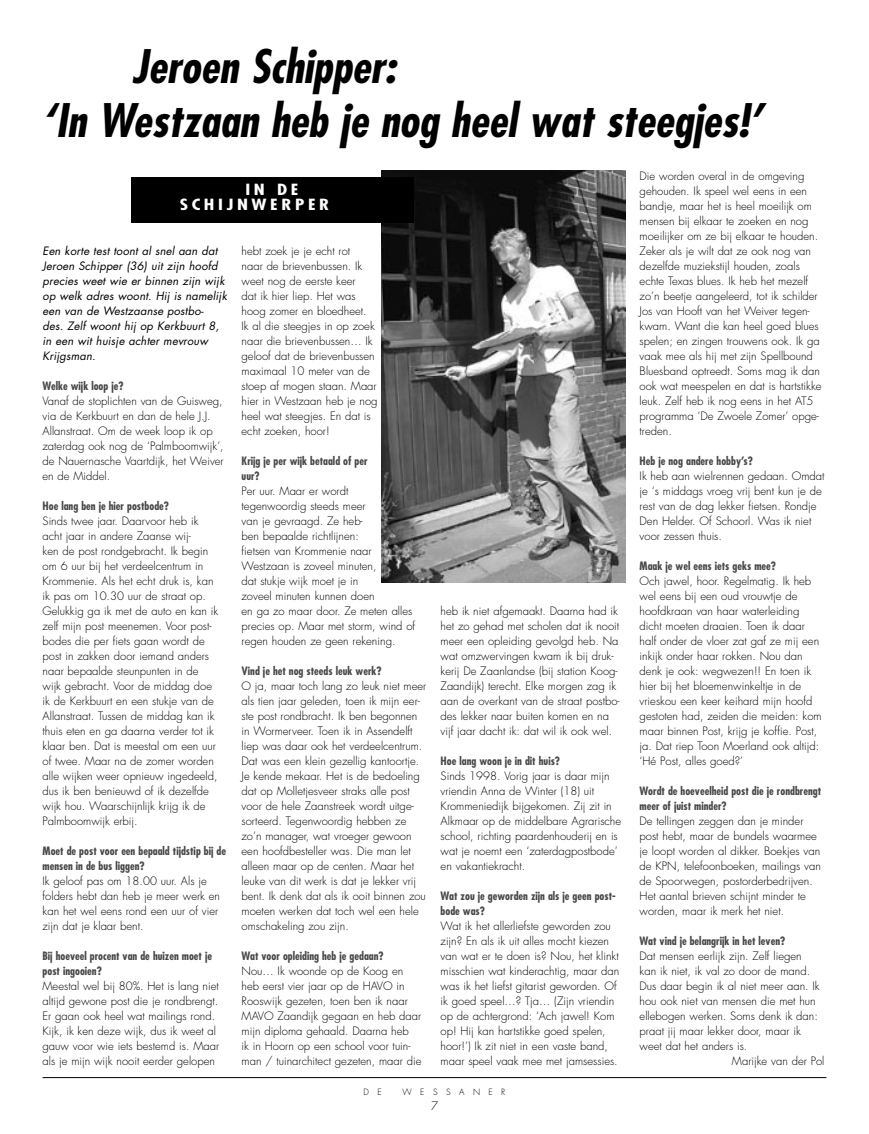
<style>
.page{position:relative;width:869px;height:1134px;background:#fff}
.page>*{position:absolute;margin:0;border:0;box-sizing:border-box;transform-origin:0 0}
.kop_groot{font:italic 700 condensed 45px "Futura Std";color:#000}
.biezebeest_tekst{font:700 condensed 15px/15px "Futura Std";letter-spacing:.19em;color:#fff;scale:1.27 1}
.Normaal{font:300 11.25px/15px "Futura Std";color:#000}
.tussenkopje{font:700 condensed 11.25px/15px "Futura Std";color:#484848}
.inleiding{font:italic 11.25px/15px "Futura Std";letter-spacing:.01em;color:#000}
.Normaal-2{font:300 8.5px "Futura Std";letter-spacing:1em;color:#000}
</style>
<div class="page">
<hr style="left:43px;top:1077px;width:783px;height:1px;background:#000">
<img style="left:381px;top:170px;width:244px;height:413px">
<div style="left:131px;top:177px;width:282px;height:46px;background:#000"></div>
<p class="kop_groot" style="left:132px;top:38px;width:265px">Jeroen Schipper:</p>
<p class="kop_groot" style="left:42px;top:92px;width:721px">‘In Westzaan heb je nog heel wat steegjes!’</p>
<p class="biezebeest_tekst" style="left:180px;top:182px;width:119px;text-indent:66px">IN DE<br>SCHIJNWERPER</p>
<p class="Normaal" style="left:639px;top:169px;width:183px">Die worden overal in de omgeving gehouden. Ik speel wel eens in een bandje, maar het is heel moeilijk om mensen bij elkaar te zoeken en nog moeilijker om ze bij elkaar te houden.<br>Zeker als je wilt dat ze ook nog van dezelfde muziekstijl houden, zoals echte Texas blues. Ik heb het mezelf zo’n beetje aangeleerd, tot ik schilder Jos van Hooft van het Weiver tegen&shy;kwam. Want die kan heel goed blues spelen; en zingen trouwens ook. Ik ga vaak mee als hij met zijn Spellbound Bluesband optreedt. Soms mag ik dan ook wat meespelen en dat is hartstikke leuk. Zelf heb ik nog eens in het AT5 programma ‘De Zwoele Zomer’ opge&shy;treden.</p>
<p class="tussenkopje" style="left:639px;top:453px;width:115px">Heb je nog andere hobby’s?</p>
<p class="Normaal" style="left:639px;top:469px;width:186px">Ik heb aan wielrennen gedaan. Omdat je ‘s middags vroeg vrij bent kun je de rest van de dag lekker fietsen. Rondje<br>Den Helder. Of Schoorl. Was ik niet voor zessen thuis.</p>
<p class="tussenkopje" style="left:639px;top:558px;width:138px">Maak je wel eens iets geks mee?</p>
<p class="Normaal" style="left:639px;top:574px;width:183px">Och jawel, hoor. Regelmatig. Ik heb wel eens bij een oud vrouwtje de hoofdkraan van haar waterleiding dicht moeten draaien. Toen ik daar half onder de vloer zat gaf ze mij een inkijk onder haar rokken. Nou dan denk je ook: wegwezen!! En toen ik hier bij het bloemenwinkeltje in de vrieskou een keer keihard mijn hoofd gestoten had, zeiden die meiden: kom maar binnen Post, krijg je koffie. Post, ja. Dat riep Toon Moerland ook altijd: ‘Hé Post, alles goed?’</p>
<p class="tussenkopje" style="left:639px;top:783px;width:183px">Wordt de hoeveelheid post die je rondbrengt meer of juist minder?</p>
<p class="Normaal" style="left:639px;top:814px;width:183px">De tellingen zeggen dan je minder post hebt, maar de bundels waarmee je loopt worden al dikker. Boekjes van de KPN, telefoonboeken, mailings van de Spoorwegen, postorderbedrijven.<br>Het aantal brieven schijnt minder te worden, maar ik merk het niet.</p>
<p class="tussenkopje" style="left:639px;top:933px;width:147px">Wat vind je belangrijk in het leven?</p>
<p class="Normaal" style="left:639px;top:949px;width:181px">Dat mensen eerlijk zijn. Zelf liegen kan ik niet, ik val zo door de mand.<br>Dus daar begin ik al niet meer aan. Ik hou ook niet van mensen die met hun ellebogen werken. Soms denk ik dan: praat jij maar lekker door, maar ik weet dat het anders is.</p>
<p class="Normaal" style="left:731px;top:1054px;width:94px">Marijke van der Pol</p>
<p class="inleiding" style="left:43px;top:244px;width:186px">Een korte test toont al snel aan dat<br>Jeroen Schipper (36) uit zijn hoofd precies weet wie er binnen zijn wijk op welk adres woont. Hij is namelijk een van de Westzaanse postbo&shy;des. Zelf woont hij op Kerkbuurt 8, in een wit huisje achter mevrouw<br>Krijgsman.</p>
<p class="tussenkopje" style="left:43px;top:378px;width:82px">Welke wijk loop je?</p>
<p class="Normaal" style="left:43px;top:394px;width:183px">Vanaf de stoplichten van de Guisweg, via de Kerkbuurt en dan de hele J.J.<br>Allanstraat. Om de week loop ik op zaterdag ook nog de ‘Palmboomwijk’, de Nauernasche Vaartdijk, het Weiver en de Middel.</p>
<p class="tussenkopje" style="left:43px;top:498px;width:128px">Hoe lang ben je hier postbode?</p>
<p class="Normaal" style="left:43px;top:514px;width:177px">Sinds twee jaar. Daarvoor heb ik acht jaar in andere Zaanse wij-<br>ken de post rondgebracht. Ik begin om 6 uur bij het verdeelcentrum in<br>Krommenie. Als het echt druk is, kan ik pas om 10.30 uur de straat op.<br>Gelukkig ga ik met de auto en kan ik zelf mijn post meenemen. Voor post&shy;bodes die per fiets gaan wordt de post in zakken door iemand anders naar bepaalde steunpunten in de wijk gebracht. Voor de middag doe ik de Kerkbuurt en een stukje van de<br>Allanstraat. Tussen de middag kan ik thuis eten en ga daarna verder tot ik klaar ben. Dat is meestal om een uur of twee. Maar na de zomer worden alle wijken weer opnieuw ingedeeld, dus ik ben benieuwd of ik dezelfde wijk hou. Waarschijnlijk krijg ik de<br>Palmboomwijk erbij.</p>
<p class="tussenkopje" style="left:43px;top:843px;width:185px">Moet de post voor een bepaald tijdstip bij de mensen in de bus liggen?</p>
<p class="Normaal" style="left:43px;top:874px;width:179px">Ik geloof pas om 18.00 uur. Als je folders hebt dan heb je meer werk en kan het wel eens rond een uur of vier zijn dat je klaar bent.</p>
<p class="tussenkopje" style="left:43px;top:948px;width:171px">Bij hoeveel procent van de huizen moet je post ingooien?</p>
<p class="Normaal" style="left:43px;top:979px;width:178px">Meestal wel bij 80%. Het is lang niet altijd gewone post die je rondbrengt.<br>Er gaan ook heel wat mailings rond.<br>Kijk, ik ken deze wijk, dus ik weet al</p>
<p class="Normaal" style="left:43px;top:1039px;width:178px">gauw voor wie iets bestemd is. Maar als je mijn wijk nooit eerder gelopen</p>
<p class="Normaal" style="left:241px;top:244px;width:137px">hebt zoek je je echt rot<br>naar de brievenbussen. Ik weet nog de eerste keer<br>dat ik hier liep. Het was hoog zomer en bloedheet.<br>Ik al die steegjes in op zoek naar die brievenbussen… Ik geloof dat de brievenbussen maximaal 10 meter van de stoep af mogen staan. Maar hier in Westzaan heb je nog heel wat steegjes. En dat is echt zoeken, hoor!</p>
<p class="tussenkopje" style="left:241px;top:453px;width:127px">Krijg je per wijk betaald of per uur?</p>
<p class="Normaal" style="left:241px;top:484px;width:175px">Per uur. Maar er wordt tegenwoordig steeds meer<br>van je gevraagd. Ze heb-<br>ben bepaalde richtlijnen:<br>fietsen van Krommenie naar<br>Westzaan is zoveel minuten,<br>dat stukje wijk moet je in<br>zoveel minuten kunnen doen<br>en ga zo maar door. Ze meten alles precies op. Maar met storm, wind of regen houden ze geen rekening.</p>
<p class="tussenkopje" style="left:241px;top:663px;width:141px">Vind je het nog steeds leuk werk?</p>
<p class="Normaal" style="left:241px;top:679px;width:186px">O ja, maar toch lang zo leuk niet meer als tien jaar geleden, toen ik mijn eer&shy;ste post rondbracht. Ik ben begonnen in Wormerveer. Toen ik in Assendelft liep was daar ook het verdeelcentrum.<br>Dat was een klein gezellig kantoortje.<br>Je kende mekaar. Het is de bedoeling dat op Molletjesveer straks alle post voor de hele Zaanstreek wordt uitge&shy;sorteerd. Tegenwoordig hebben ze zo’n manager, wat vroeger gewoon een hoofdbesteller was. Die man let alleen maar op de centen. Maar het leuke van dit werk is dat je lekker vrij bent. Ik denk dat als ik ooit binnen zou moeten werken dat toch wel een hele omschakeling zou zijn.</p>
<p class="tussenkopje" style="left:241px;top:948px;width:143px">Wat voor opleiding heb je gedaan?</p>
<p class="Normaal" style="left:241px;top:964px;width:181px">Nou… Ik woonde op de Koog en heb eerst vier jaar op de HAVO in<br>Rooswijk gezeten, toen ben ik naar<br>MAVO Zaandijk gegaan en heb daar mijn diploma gehaald. Daarna heb<br>ik in Hoorn op een school voor tuin&shy;man / tuinarchitect gezeten, maar die</p>
<p class="Normaal" style="left:440px;top:604px;width:181px">heb ik niet afgemaakt. Daarna had ik het zo gehad met scholen dat ik nooit meer een opleiding gevolgd heb. Na wat omzwervingen kwam ik bij druk&shy;kerij De Zaanlandse (bij station Koog-Zaandijk) terecht. Elke morgen zag ik aan de overkant van de straat postbo&shy;des lekker naar buiten komen en na vijf jaar dacht ik: dat wil ik ook wel.</p>
<p class="tussenkopje" style="left:440px;top:753px;width:121px">Hoe lang woon je in dit huis?</p>
<p class="Normaal" style="left:440px;top:769px;width:182px">Sinds 1998. Vorig jaar is daar mijn vriendin Anna de Winter (18) uit Krommeniedijk bijgekomen. Zij zit in Alkmaar op de middelbare Agrarische school, richting paardenhouderij en is wat je noemt een ‘zaterdagpostbode’ en vakantiekracht.</p>
<p class="tussenkopje" style="left:440px;top:888px;width:176px">Wat zou je geworden zijn als je geen post&shy;bode was?</p>
<p class="Normaal" style="left:440px;top:919px;width:180px">Wat ik het allerliefste geworden zou zijn? En als ik uit alles mocht kiezen van wat er te doen is? Nou, het klinkt misschien wat kinderachtig, maar dan was ik het liefst gitarist geworden. Of ik goed speel…? Tja… (Zijn vriendin op de achtergrond: ‘Ach jawel! Kom op! Hij kan hartstikke goed spelen, hoor!’) Ik zit niet in een vaste band, maar speel vaak mee met jamsessies.</p>
<p class="Normaal-2" style="left:363px;top:1087px;width:20px">D E</p>
<p class="Normaal-2" style="left:402px;top:1087px;width:104px">WESSANER</p>
<p class="Normaal" style="left:431px;top:1099px;width:8px">7</p>
</div>
